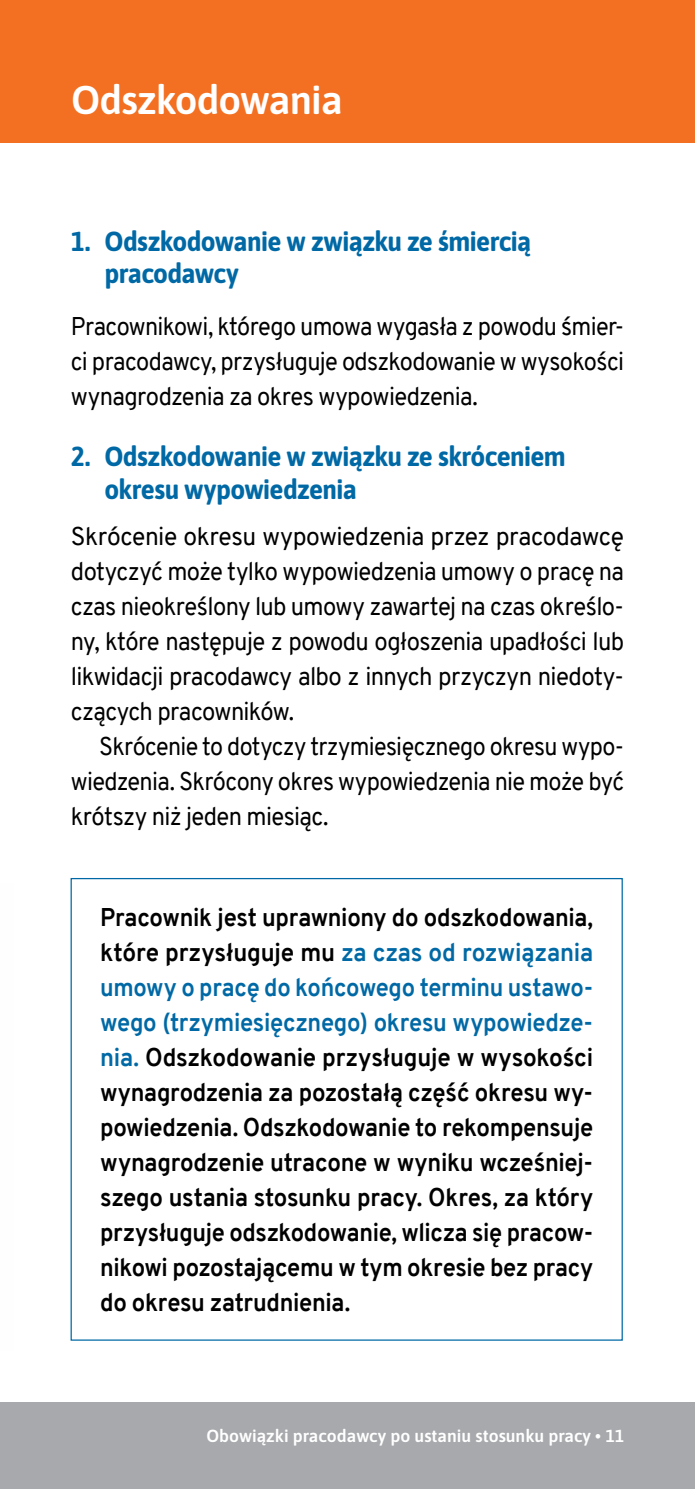
<style>
.page{position:relative;width:695px;height:1489px;background:#fff}
.page>*{position:absolute;margin:0;border:0;box-sizing:border-box;transform-origin:0 0}
.t1{font:600 40px "Asap";letter-spacing:-.02em;color:#fff}
.t2{font:700 27.5px/32.5px "Asap";letter-spacing:-.025em;color:#0069a5;scale:.95 1}
.t3{font:700 25px/35px "Overpass";letter-spacing:-.015em;color:#000;text-align:justify;scale:.95 1}
.t4{font:25px/35px "Overpass";letter-spacing:-.025em;color:#000;text-align:justify}
.t5{font:25px/35px "Overpass";letter-spacing:-.025em;color:#000;text-align:justify;scale:.94 1}
.t6{font:25px/35px "Overpass";letter-spacing:-.025em;color:#000;text-align:justify;scale:.93 1}
.t7{font:600 17.5px "Asap";color:#fff}
.s1{color:#0069a5}
</style>
<div class="page">
<div style="left:0;top:0;width:694px;height:142px;background:#f36f21"></div>
<div style="left:0;top:1402px;width:694px;height:86px;background:#a7a9ac"></div>
<h1 class="t1" style="left:71px;top:72px;width:273px">Odszkodowania</h1>
<p class="t2" style="left:104px;top:223px;width:451px;text-indent:-34px">1. Odszkodowanie w związku ze śmiercią pracodawcy</p>
<p class="t5" style="left:71px;top:309px;width:590px">Pracownikowi, którego umowa wygasła z powodu śmier&shy;ci pracodawcy, przysługuje odszkodowanie w wysokości wynagrodzenia za okres wypowiedzenia.</p>
<p class="t2" style="left:104px;top:439px;width:487px;text-indent:-34px">2. Odszkodowanie w związku ze skróceniem okresu wypowiedzenia</p>
<p class="t4" style="left:71px;top:519px;width:554px">Skrócenie okresu wypowiedzenia przez pracodawcę dotyczyć może tylko wypowiedzenia umowy o pracę na czas nieokreślony lub umowy zawartej na czas określo&shy;ny, które następuje z powodu ogłoszenia upadłości lub likwidacji pracodawcy albo z innych przyczyn niedoty&shy;czących pracowników.</p>
<p class="t6" style="left:71px;top:729px;width:596px;text-indent:28px">Skrócenie to dotyczy trzymiesięcznego okresu wypo&shy;wiedzenia. Skrócony okres wypowiedzenia nie może być krótszy niż jeden miesiąc.</p>
<p class="t3" style="left:100px;top:900px;width:520px">Pracownik jest uprawniony do odszkodowania, które przysługuje mu <span class="s1">za czas od rozwiązania umowy o pracę do końcowego terminu ustawo&shy;wego (trzymiesięcznego) okresu wypowiedze&shy;nia.</span> Odszkodowanie przysługuje w wysokości wynagrodzenia za pozostałą część okresu wy&shy;powiedzenia. Odszkodowanie to rekompensuje wynagrodzenie utracone w wyniku wcześniej&shy;szego ustania stosunku pracy. Okres, za który przysługuje odszkodowanie, wlicza się pracow&shy;nikowi pozostającemu w tym okresie bez pracy do okresu zatrudnienia.</p>
<p class="t7" style="left:206px;top:1423px;width:419px">Obowiązki pracodawcy po ustaniu stosunku pracy • 11</p>
</div>
